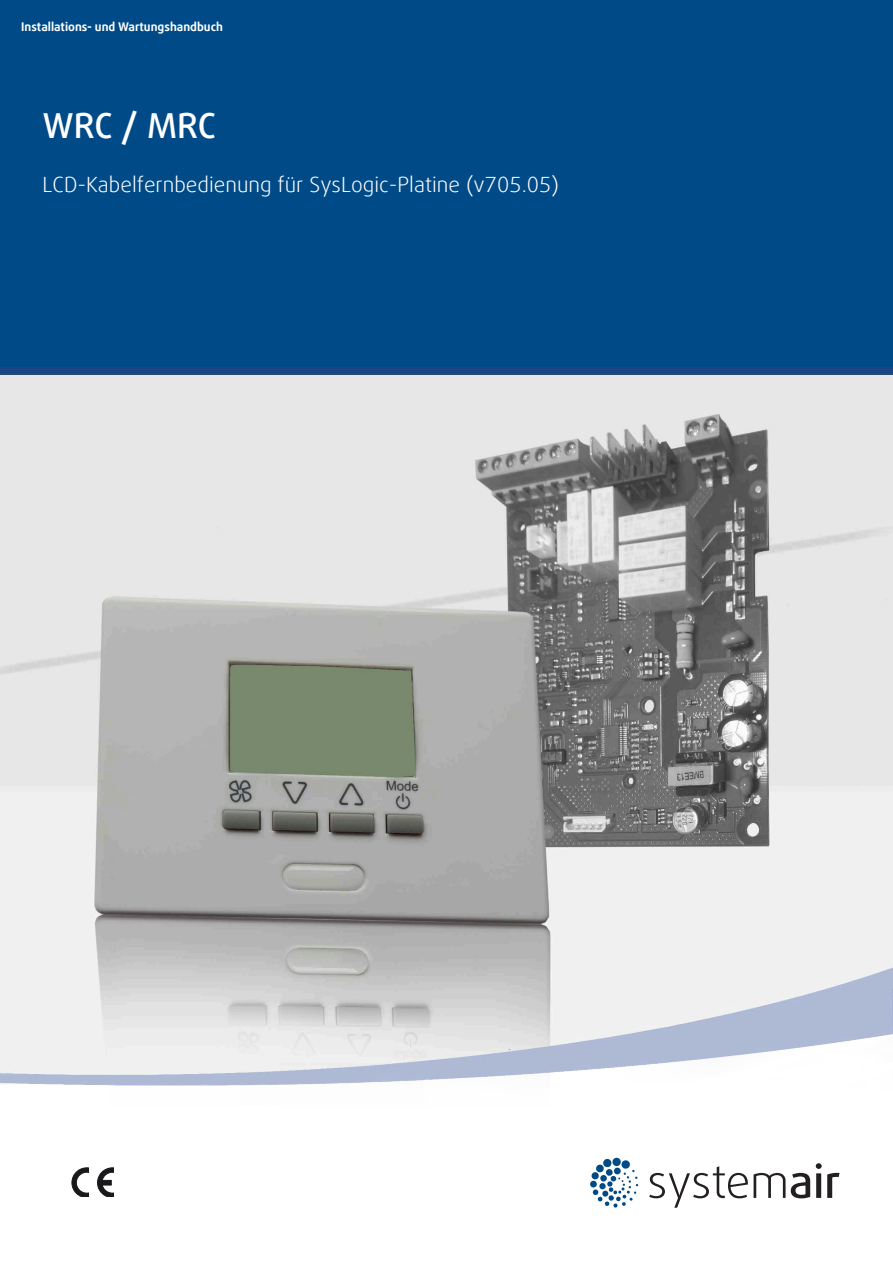
<style>
.page{position:relative;width:893px;height:1263px;background:#fff}
.page>*{position:absolute;margin:0;border:0;box-sizing:border-box;transform-origin:0 0}
.TITRE_GAMME{font:500 34.5px "Daxline Offc Pro";letter-spacing:-.005em;color:#fff}
.DESIGNATION_GAMME{font:300 21px "Daxline Offc Pro";color:#fff}
.notice_installation{font:700 12px "Daxline Offc Pro";color:#fff}
</style>
<div class="page">
<div style="left:0;top:0;width:893px;height:368px;background:#004b87"></div>
<svg style="left:649px;top:1163px;width:190px;height:45px"></svg>
<svg style="left:590px;top:1158px;width:48px;height:50px"></svg>
<svg style="left:72px;top:1168px;width:17px;height:29px"></svg>
<svg style="left:97px;top:1168px;width:17px;height:29px"></svg>
<img style="left:0;top:368px;width:893px;height:718px">
<p class="notice_installation" style="left:21px;top:18px;width:203px">Installations- und Wartungshandbuch</p>
<p class="TITRE_GAMME" style="left:43px;top:102px;width:175px">WRC / MRC</p>
<p class="DESIGNATION_GAMME" style="left:43px;top:171px;width:518px">LCD-Kabelfernbedienung für SysLogic-Platine (v705.05)</p>
</div>
